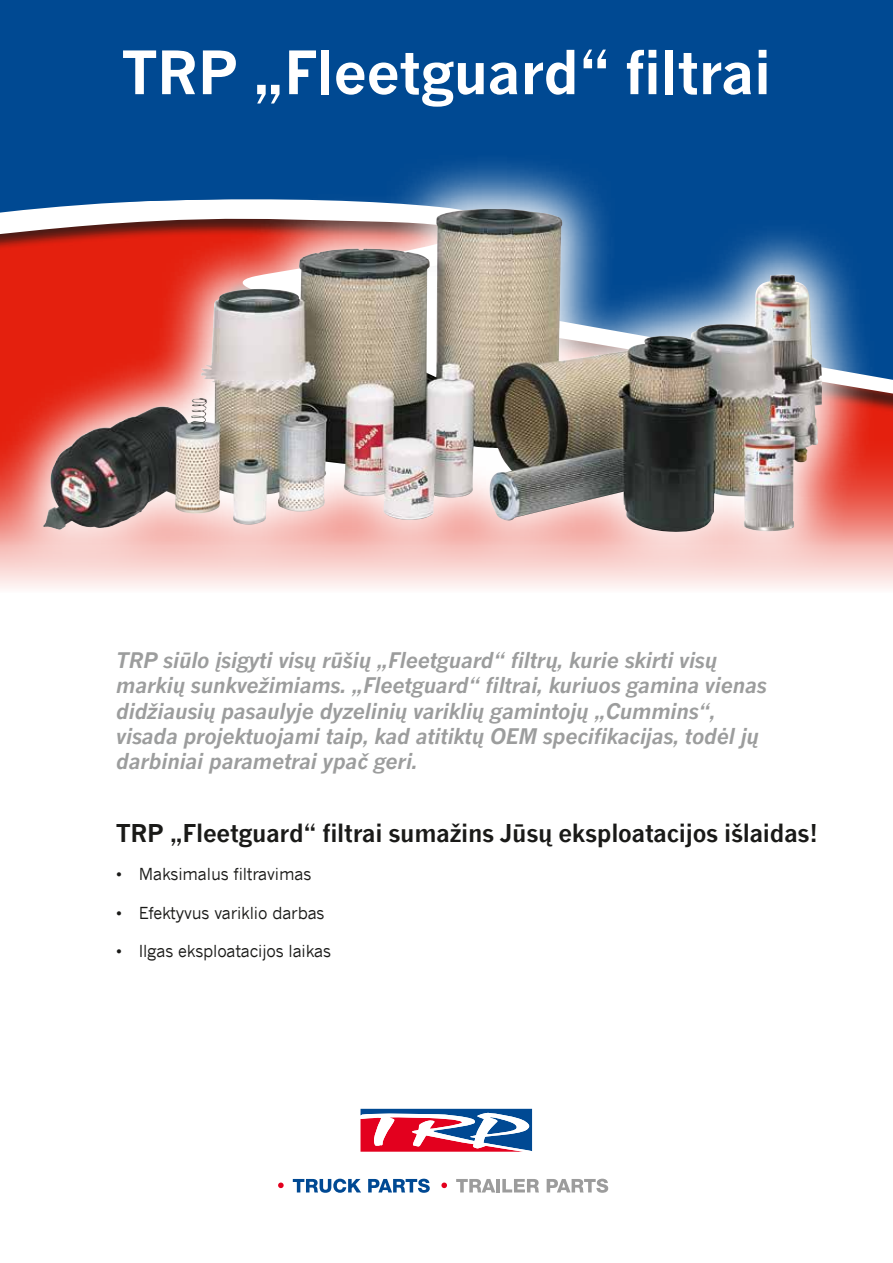
<style>
.page{position:relative;width:893px;height:1263px;background:#fff}
.page>*{position:absolute;margin:0;border:0;box-sizing:border-box;transform-origin:0 0}
.t1{font:700 58.5px "News Gothic WGL";letter-spacing:-.01em;color:#fff}
.t2{font:700 24px "News Gothic WGL";letter-spacing:-.01em;color:#1a1a18}
.t3{font:italic 700 21px/25.2px "News Gothic WGL";letter-spacing:-.01em;color:#9c9d9d}
.t4{font:16.5px "News Gothic WGL";letter-spacing:-.01em;color:#1a1a18}
</style>
<div class="page">
<div style="left:357px;top:1105px;width:179px;height:50px;background:linear-gradient(to right,#fff,#fff)"></div>
<svg style="left:360px;top:1109px;width:172px;height:43px"></svg>
<svg style="left:278px;top:1182px;width:6px;height:6px"></svg>
<svg style="left:293px;top:1179px;width:68px;height:14px"></svg>
<svg style="left:368px;top:1179px;width:62px;height:14px"></svg>
<svg style="left:441px;top:1182px;width:6px;height:6px"></svg>
<svg style="left:456px;top:1179px;width:39px;height:13px"></svg>
<hr style="left:496px;top:1179px;width:4px;height:13px;background:#9c9c9c">
<svg style="left:502px;top:1179px;width:37px;height:13px"></svg>
<svg style="left:547px;top:1179px;width:61px;height:14px"></svg>
<div style="left:0;top:0;width:893px;height:390px;background:#004992"></div>
<svg style="left:0;top:436px;width:893px;height:152px"></svg>
<img style="left:0;top:163px;width:878px;height:424px">
<img style="left:43px;top:209px;width:442px;height:321px">
<h1 class="t1" style="left:122px;top:24px;width:651px">TRP „Fleetguard“ filtrai</h1>
<p class="t3" style="left:116px;top:646px;width:652px">TRP siūlo įsigyti visų rūšių „Fleetguard“ filtrų, kurie skirti visų markių sunkvežimiams. „Fleetguard“ filtrai, kuriuos gamina vienas didžiausių pasaulyje dyzelinių variklių gamintojų „Cummins“, visada projektuojami taip, kad atitiktų OEM specifikacijas, todėl jų darbiniai parametrai ypač geri.</p>
<p class="t2" style="left:116px;top:813px;width:703px">TRP „Fleetguard“ filtrai sumažins Jūsų eksploatacijos išlaidas!</p>
<p class="t4" style="left:116px;top:861px;width:197px">• Maksimalus filtravimas</p>
<p class="t4" style="left:116px;top:899px;width:210px">• Efektyvus variklio darbas</p>
<p class="t4" style="left:116px;top:937px;width:216px">• Ilgas eksploatacijos laikas</p>
</div>
